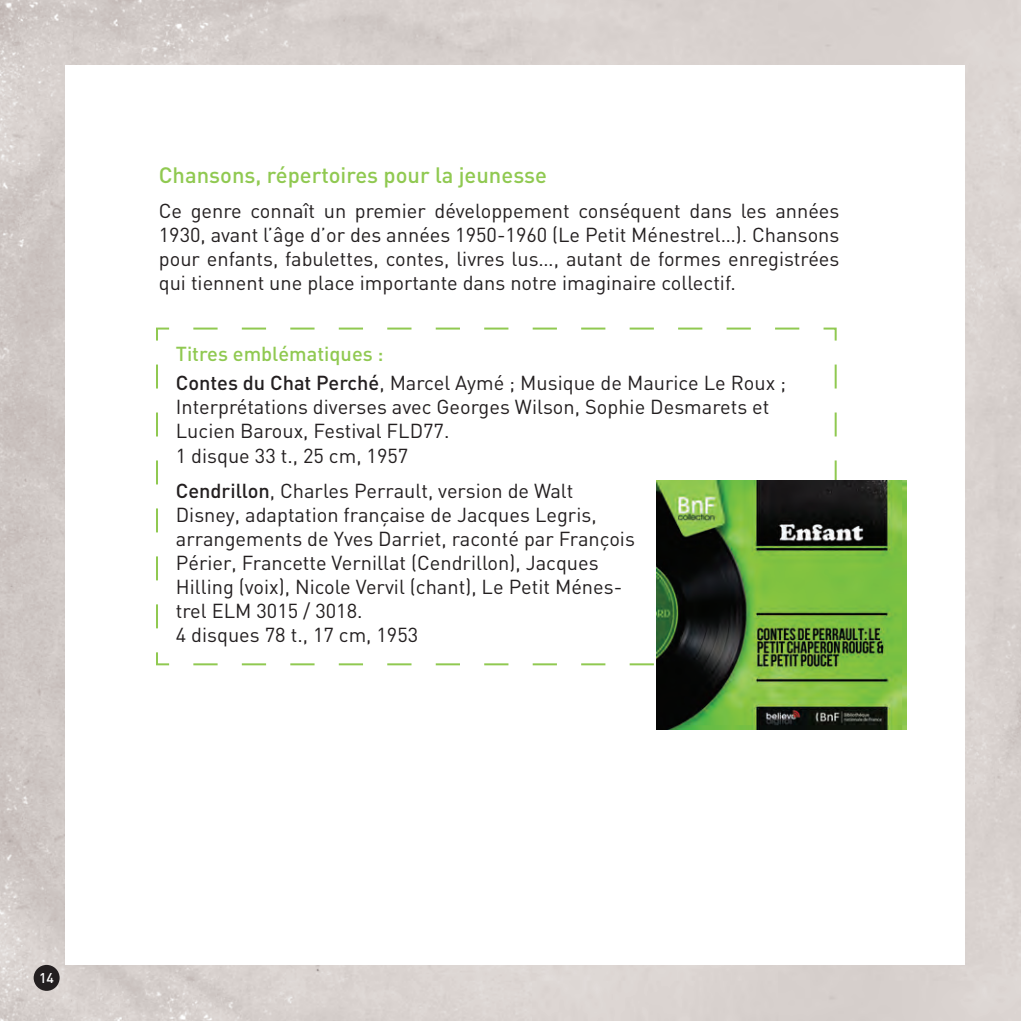
<style>
.page{position:relative;width:1021px;height:1021px;background:#fff}
.page>*{position:absolute;margin:0;border:0;box-sizing:border-box;transform-origin:0 0}
.t1{font:500 22px "DIN";color:#90c951}
.t2{font:20px/24px "DIN";color:#231f20}
.t3{font:500 20px "DIN";color:#90c951}
.t4{font:500 14px "DIN";color:#fff}
.s1{font-weight:500}
</style>
<div class="page">
<img style="left:0;top:0;width:1020px;height:1020px">
<div style="left:65px;top:65px;width:899px;height:899px;background:#fff"></div>
<div style="left:34px;top:964px;width:26px;height:26px;background:#231f20;border-radius:50%"></div>
<svg style="left:156px;top:327px;width:681px;height:339px"></svg>
<img style="left:656px;top:480px;width:250px;height:249px">
<p class="t1" style="left:159px;top:161px;width:390px">Chansons, répertoires pour la jeunesse</p>
<p class="t2" style="left:159px;top:198px;width:682px;text-align:justify">Ce genre connaît un premier développement conséquent dans les années 1930, avant l’âge d’or des années 1950-1960 (Le Petit Ménestrel…). Chansons pour enfants, fabulettes, contes, livres lus…, autant de formes enregistrées qui tiennent une place importante dans notre imaginaire collectif.</p>
<p class="t3" style="left:176px;top:341px;width:209px">Titres emblématiques :</p>
<p class="t2" style="left:176px;top:371px;width:612px"><span class="s1">Contes du Chat Perché</span>, Marcel Aymé ; Musique de Maurice Le Roux ; Interprétations diverses avec Georges Wilson, Sophie Desmarets et Lucien Baroux, Festival FLD77.<br>1 disque 33 t., 25 cm, 1957</p>
<p class="t2" style="left:176px;top:478px;width:460px"><span class="s1">Cendrillon</span>, Charles Perrault, version de Walt Disney, adaptation française de Jacques Legris, arrangements de Yves Darriet, raconté par François Périer, Francette Vernillat (Cendrillon), Jacques Hilling (voix), Nicole Vervil (chant), Le Petit Ménes&shy;trel ELM 3015 / 3018.<br>4 disques 78 t., 17 cm, 1953</p>
<p class="t4" style="left:39px;top:968px;width:16px">14</p>
</div>
